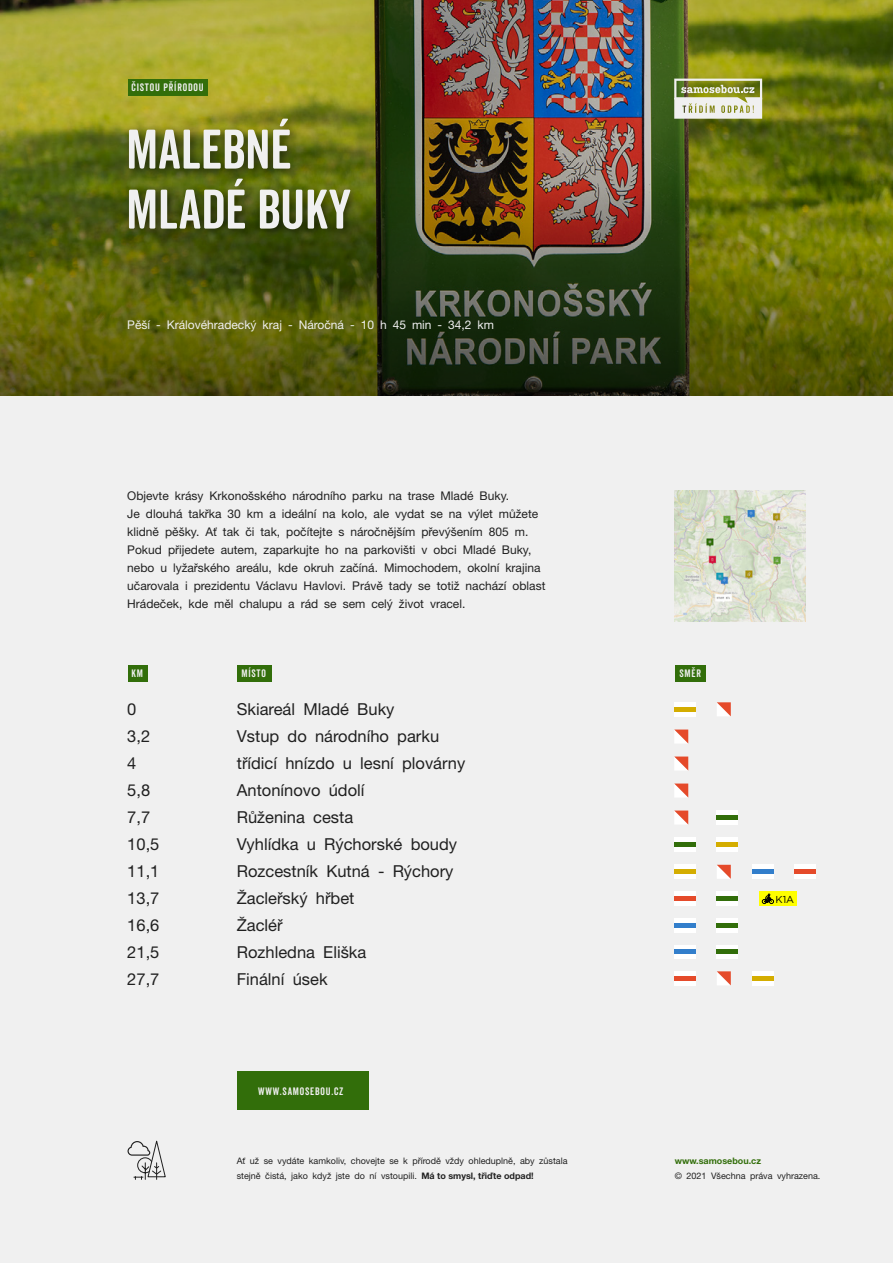
<style>
.page{position:relative;width:893px;height:1263px;background:#fff}
.page>*{position:absolute;margin:0;border:0;box-sizing:border-box;transform-origin:0 0}
.t1{font:54px/60px "Veneer Clean Soft";color:#f0f0f0}
.t2{font:16.5px/27px "Helvetica Neue CE";color:#202020}
.t3{font:12px/18px "Helvetica Neue CE";color:#202020}
.t4{font:12px "Helvetica Neue CE";color:#f0f0f0}
.t5{font:10.5px "Veneer Clean Soft";letter-spacing:.075em;color:#f0f0f0}
.t6{font:10.05px "Gotham";color:#000}
.t7{font:9px/15px "Helvetica Neue CE";color:#202020}
.t8{font:700 9px "Helvetica Neue CE";color:#326e0a}
.s1{font-weight:700}
</style>
<div class="page">
<div style="left:0;top:396px;width:893px;height:867px;background:#f0f0f0"></div>
<div style="left:238px;top:1071px;width:131px;height:39px;background:#326e0a"></div>
<svg style="left:128px;top:1141px;width:38px;height:39px"></svg>
<img style="left:0;top:0;width:893px;height:186px">
<img style="left:674px;top:490px;width:131px;height:131px">
<div style="left:128px;top:665px;width:20px;height:16px;background:#326e0a"></div>
<div style="left:237px;top:665px;width:35px;height:16px;background:#326e0a"></div>
<div style="left:675px;top:665px;width:30px;height:16px;background:#326e0a"></div>
<hr style="left:674px;top:702px;width:21px;height:4px;background:#fff">
<hr style="left:674px;top:707px;width:21px;height:4px;background:#d4ad00">
<hr style="left:674px;top:712px;width:21px;height:4px;background:#fff">
<svg style="left:717px;top:702px;width:14px;height:14px"></svg>
<svg style="left:717px;top:971px;width:14px;height:14px"></svg>
<svg style="left:674px;top:729px;width:14px;height:14px"></svg>
<svg style="left:674px;top:756px;width:14px;height:14px"></svg>
<svg style="left:674px;top:783px;width:14px;height:14px"></svg>
<svg style="left:674px;top:810px;width:14px;height:14px"></svg>
<svg style="left:717px;top:865px;width:14px;height:14px"></svg>
<div style="left:717px;top:810px;width:21px;height:5px;background:#fff"></div>
<div style="left:717px;top:815px;width:21px;height:5px;background:#326e0a"></div>
<hr style="left:717px;top:820px;width:21px;height:4px;background:#fff">
<hr style="left:674px;top:838px;width:21px;height:4px;background:#fff">
<hr style="left:674px;top:843px;width:21px;height:4px;background:#326e0a">
<div style="left:674px;top:847px;width:21px;height:5px;background:#fff"></div>
<hr style="left:674px;top:892px;width:21px;height:4px;background:#fff">
<hr style="left:674px;top:897px;width:21px;height:4px;background:#e54a2a">
<div style="left:674px;top:901px;width:21px;height:5px;background:#fff"></div>
<hr style="left:674px;top:919px;width:21px;height:4px;background:#fff">
<hr style="left:674px;top:924px;width:21px;height:4px;background:#327ecb">
<div style="left:674px;top:928px;width:21px;height:5px;background:#fff"></div>
<hr style="left:674px;top:945px;width:21px;height:4px;background:#fff">
<hr style="left:674px;top:950px;width:21px;height:4px;background:#327ecb">
<hr style="left:674px;top:955px;width:21px;height:4px;background:#fff">
<hr style="left:752px;top:865px;width:21px;height:4px;background:#fff">
<hr style="left:752px;top:870px;width:21px;height:4px;background:#327ecb">
<div style="left:752px;top:874px;width:21px;height:5px;background:#fff"></div>
<hr style="left:717px;top:892px;width:21px;height:4px;background:#fff">
<hr style="left:717px;top:897px;width:21px;height:4px;background:#326e0a">
<div style="left:717px;top:901px;width:21px;height:5px;background:#fff"></div>
<hr style="left:717px;top:919px;width:21px;height:4px;background:#fff">
<hr style="left:717px;top:924px;width:21px;height:4px;background:#326e0a">
<div style="left:717px;top:928px;width:21px;height:5px;background:#fff"></div>
<hr style="left:717px;top:945px;width:21px;height:4px;background:#fff">
<hr style="left:717px;top:950px;width:21px;height:4px;background:#326e0a">
<hr style="left:717px;top:955px;width:21px;height:4px;background:#fff">
<hr style="left:752px;top:971px;width:21px;height:4px;background:#fff">
<hr style="left:752px;top:976px;width:21px;height:4px;background:#d4ad00">
<hr style="left:752px;top:981px;width:21px;height:4px;background:#fff">
<hr style="left:717px;top:838px;width:21px;height:4px;background:#fff">
<hr style="left:717px;top:843px;width:21px;height:4px;background:#d4ad00">
<div style="left:717px;top:847px;width:21px;height:5px;background:#fff"></div>
<hr style="left:674px;top:865px;width:21px;height:4px;background:#fff">
<hr style="left:674px;top:870px;width:21px;height:4px;background:#d4ad00">
<div style="left:674px;top:874px;width:21px;height:5px;background:#fff"></div>
<hr style="left:795px;top:865px;width:21px;height:4px;background:#fff">
<hr style="left:795px;top:870px;width:21px;height:4px;background:#e54a2a">
<div style="left:795px;top:874px;width:21px;height:5px;background:#fff"></div>
<hr style="left:674px;top:971px;width:21px;height:4px;background:#fff">
<hr style="left:674px;top:976px;width:21px;height:4px;background:#e54a2a">
<hr style="left:674px;top:981px;width:21px;height:4px;background:#fff">
<div style="left:759px;top:892px;width:38px;height:14px;background:#ff0"></div>
<svg style="left:762px;top:894px;width:12px;height:21px"></svg>
<img style="left:0;top:186px;width:893px;height:210px">
<div style="left:124px;top:114px;width:237px;height:126px;background:#000;opacity:.5"></div>
<svg style="left:674px;top:79px;width:88px;height:40px"></svg>
<div style="left:128px;top:79px;width:79px;height:17px;background:#326e0a"></div>
<p class="t5" style="left:132px;top:81px;width:73px">ČISTOU PŘÍRODOU</p>
<h1 class="t1" style="left:126px;top:119px;width:227px">MALEBNÉ<br>MLADÉ BUKY</h1>
<p class="t4" style="left:127px;top:318px;width:368px">Pěší - Královéhradecký kraj - Náročná - 10 h 45 min - 34,2 km</p>
<p class="t3" style="left:127px;top:487px;width:420px">Objevte krásy Krkonošského národního parku na trase Mladé Buky.<br>Je dlouhá takřka 30 km a ideální na kolo, ale vydat se na výlet můžete klidně pěšky. Ať tak či tak, počítejte s náročnějším převýšením 805 m.<br>Pokud přijedete autem, zaparkujte ho na parkovišti v obci Mladé Buky, nebo u lyžařského areálu, kde okruh začíná. Mimochodem, okolní krajina učarovala i prezidentu Václavu Havlovi. Právě tady se totiž nachází oblast Hrádeček, kde měl chalupu a rád se sem celý život vracel.</p>
<p class="t5" style="left:132px;top:667px;width:13px">KM</p>
<p class="t5" style="left:241px;top:667px;width:26px">MÍSTO</p>
<p class="t5" style="left:679px;top:667px;width:23px">SMĚR</p>
<h2 class="t2" style="left:127px;top:696px;width:34px">0<br>3,2<br>4<br>5,8<br>7,7<br>10,5<br>11,1<br>13,7<br>16,6<br>21,5<br>27,7</h2>
<h2 class="t2" style="left:237px;top:696px;width:230px">Skiareál Mladé Buky<br>Vstup do národního parku třídicí hnízdo u lesní plovárny<br>Antonínovo údolí<br>Růženina cesta<br>Vyhlídka u Rýchorské boudy<br>Rozcestník Kutná - Rýchory<br>Žacleřský hřbet<br>Žacléř<br>Rozhledna Eliška<br>Finální úsek</h2>
<p class="t5" style="left:258px;top:1085px;width:87px">WWW.SAMOSEBOU.CZ</p>
<p class="t6" style="left:775px;top:893px;width:20px">K1A</p>
<p class="t7" style="left:237px;top:1153px;width:332px">Ať už se vydáte kamkoliv, chovejte se k přírodě vždy ohleduplně, aby zůstala stejně čistá, jako když jste do ní vstoupili. <span class="s1">Má to smysl, třiďte odpad!</span></p>
<p class="t8" style="left:675px;top:1155px;width:88px">www.samosebou.cz</p>
<p class="t7" style="left:675px;top:1168px;width:147px">© 2021 Všechna práva vyhrazena.</p>
</div>
